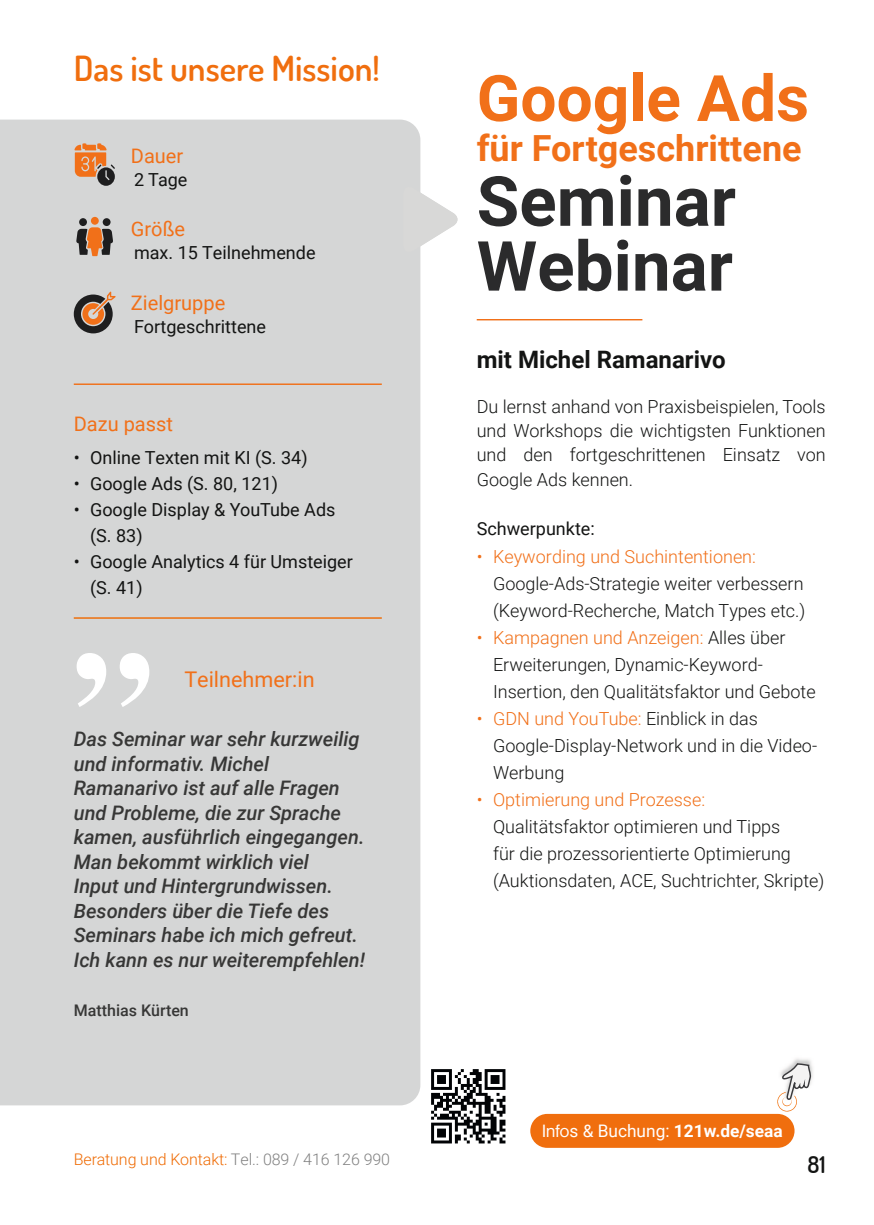
<style>
.page{position:relative;width:874px;height:1225px;background:#fff}
.page>*{position:absolute;margin:0;border:0;box-sizing:border-box;transform-origin:0 0}
.t1{font:700 69.2px/64.8px "Roboto";color:#2b2b2c}
.t2{font:700 64px "Roboto";color:#f17019}
.t3{font:700 36px "Roboto";color:#f17019}
.t4{font:600 34.6px "Dosis";color:#f06e0e}
.t5{font:700 24px "Roboto";color:#131413}
.t6{font:600 23px "Dosis";color:#131413}
.t7{font:21.6px "Roboto";color:#f17019}
.t8{font:italic 500 20px/24.4px "Roboto";color:#373736}
.t9{font:20px "Roboto";color:#f17019}
.t10{font:300 18px/27px "Roboto";color:#131413}
.t11{font:18px/26px "Roboto";color:#131413}
.t12{font:700 17.2px "Roboto";color:#fff}
.t13{font:300 16px "Roboto";letter-spacing:-.005em;color:#ef6b04}
.t14{font:500 16px "Roboto";color:#373736}
.s1{color:#f17019}
.s2{font-family:"N Haas Grotesk DS Pro 55 Rg";font-weight:400}
.s3{font-weight:400}
.s4{color:#818181}
</style>
<div class="page">
<div style="left:0;top:120px;width:420px;height:985px;background:#d5d6d6"></div>
<svg style="left:74px;top:143px;width:41px;height:43px;background:#c6916e"></svg>
<div style="left:79px;top:218px;width:8px;height:8px;background:#1e1e1f;border-radius:50%"></div>
<div style="left:103px;top:218px;width:7px;height:8px;background:#1e1e1f;border-radius:50%"></div>
<div style="left:91px;top:217px;width:8px;height:8px;background:#f17019;border-radius:50%"></div>
<svg style="left:76px;top:227px;width:37px;height:29px"></svg>
<svg style="left:74px;top:291px;width:42px;height:42px;background:#937b6b"></svg>
<hr style="left:74px;top:383px;width:307px;height:2px;background:#f17019">
<hr style="left:74px;top:617px;width:307px;height:2px;background:#ef6b04">
<svg style="left:77px;top:653px;width:72px;height:54px"></svg>
<div style="left:530px;top:1114px;width:264px;height:33px;background:#f06e0e;border-radius:17px"></div>
<img style="left:793px;top:1058px;width:20px;height:24px">
<svg style="left:777px;top:1062px;width:34px;height:50px"></svg>
<svg style="left:403px;top:185px;width:55px;height:69px"></svg>
<hr style="left:476px;top:319px;width:166px;height:1px;background:#f17019">
<img style="left:431px;top:1069px;width:75px;height:75px">
<h3 class="t4" style="left:74px;top:46px;width:307px">Das ist unsere Mission!</h3>
<p class="t9" style="left:131px;top:142px;width:54px">Dauer</p>
<p class="t11" style="left:134px;top:166px;width:55px">2 Tage</p>
<p class="t9" style="left:131px;top:215px;width:56px">Größe</p>
<p class="t11" style="left:134px;top:239px;width:183px">max. 15 Teilnehmende</p>
<p class="t9" style="left:131px;top:288px;width:96px">Zielgruppe</p>
<p class="t11" style="left:134px;top:313px;width:133px">Fortgeschrittene</p>
<p class="t9" style="left:74px;top:409px;width:101px">Dazu passt</p>
<p class="t11" style="left:74px;top:444px;width:235px">• Online Texten mit KI (S. 34)</p>
<p class="t11" style="left:74px;top:470px;width:206px">• Google Ads (S. 80, 121)</p>
<p class="t11" style="left:90px;top:496px;width:247px;text-indent:-16px">• Google Display &amp; YouTube Ads (S. 83)</p>
<p class="t11" style="left:90px;top:548px;width:264px;text-indent:-16px">• Google Analytics 4 für Umsteiger (S. 41)</p>
<p class="t7" style="left:184px;top:664px;width:132px">Teilnehmer:in</p>
<p class="t8" style="left:74px;top:726px;width:292px">Das Seminar war sehr kurzweilig und informativ. Michel<br>Ramanarivo ist auf alle Fragen und Probleme, die zur Sprache kamen, ausführlich eingegangen.<br>Man bekommt wirklich viel<br>Input und Hintergrundwissen.<br>Besonders über die Tiefe des<br>Seminars habe ich mich gefreut.<br>Ich kann es nur weiterempfehlen!</p>
<p class="t14" style="left:74px;top:998px;width:116px">Matthias Kürten</p>
<p class="t2" style="left:476px;top:53px;width:333px">Google Ads</p>
<p class="t3" style="left:476px;top:123px;width:326px">für Fortgeschrittene</p>
<p class="t1" style="left:476px;top:166px;width:261px">Seminar<br>Webinar</p>
<p class="t5" style="left:476px;top:343px;width:250px">mit Michel Ramanarivo</p>
<p class="t10" style="left:476px;top:394px;width:350px;line-height:24.2px;text-align:justify">Du lernst anhand von Praxisbeispielen, Tools und Workshops die wichtigsten Funktionen und den fortgeschrittenen Einsatz von Google Ads kennen.</p>
<p class="t11" style="left:476px;top:514px;width:120px">Schwerpunkte:</p>
<p class="t10" style="left:493px;top:543px;width:313px;text-indent:-16px"><span class="s1">• Keywording und Suchintentionen:<br></span>Google-Ads-Strategie weiter verbessern (Keyword-Recherche, Match Types etc.)</p>
<p class="t10" style="left:493px;top:624px;width:324px;text-indent:-16px"><span class="s1">• Kampagnen und Anzeigen:</span> Alles über<br>Erweiterungen, Dynamic-Keyword-<br>Insertion, den Qualitätsfaktor und Gebote</p>
<p class="t10" style="left:493px;top:705px;width:325px;text-indent:-16px"><span class="s1">• GDN und YouTube:</span> Einblick in das<br>Google-Display-Network und in die Video-<br>Werbung</p>
<p class="t10" style="left:493px;top:786px;width:332px;text-indent:-16px"><span class="s1">• Optimierung und Prozesse:<br></span>Qualitätsfaktor optimieren und Tipps<br>für die prozessorientierte Optimierung (Auktionsdaten, ACE, Suchtrichter, Skripte)</p>
<p class="t12" style="left:542px;top:1118px;width:242px"><span class="s2">Info</span><span class="s3">s &amp; Buchung:</span> 121w.de/seaa</p>
<p class="t13" style="left:74px;top:1148px;width:318px">Beratung und Kontakt: <span class="s4">Tel.: 089 / 416 126 990</span></p>
<p class="t6" style="left:807px;top:1149px;width:20px">81</p>
</div>
